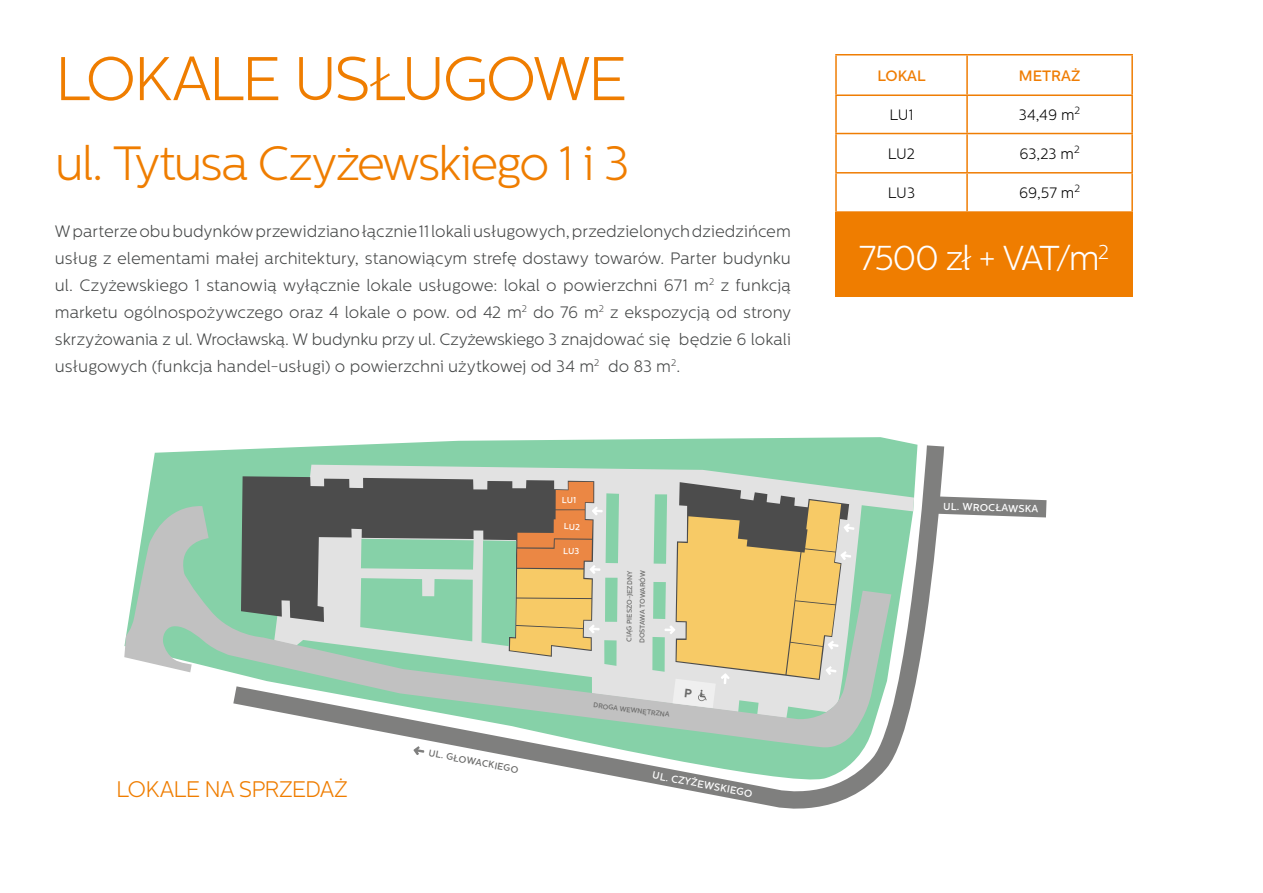
<style>
.page{position:relative;width:1263px;height:893px;background:#fff}
.page>*{position:absolute;margin:0;border:0;box-sizing:border-box;transform-origin:0 0}
.t1{font:300 61.5px "Centrale Sans";letter-spacing:-.05em;color:#ef7d00}
.t2{font:300 48px "Centrale Sans";letter-spacing:-.045em;color:#ef7d00}
.t3{font:300 34.5px "Centrale Sans";letter-spacing:-.06em;color:#fff}
.t4{font:300 22.5px "Centrale Sans";letter-spacing:-.04em;color:#ef7d00}
.t5{font:300 16.5px/27px "Centrale Sans";letter-spacing:.005em;color:#444646;text-align:justify}
.t6{font:300 15px "Centrale Sans";color:#000}
.t7{font:500 15px "Centrale Sans";color:#ef7d04}
.t8{font:500 10.2px "Centrale Sans";color:#fff}
.t9{font:500 9.45px "Centrale Sans";color:#6b6b6a}
.t10{font:500 6.9px/13px "Centrale Sans";color:#6b6b6a}
</style>
<div class="page">
<hr style="left:835px;top:54px;width:132px;height:2px;background:#ef7d04">
<hr style="left:835px;top:56px;width:2px;height:38px;background:#ef7d04">
<hr style="left:967px;top:54px;width:166px;height:2px;background:#ef7d04">
<hr style="left:966px;top:56px;width:2px;height:38px;background:#ef7d04">
<hr style="left:1131px;top:56px;width:2px;height:38px;background:#ef7d04">
<hr style="left:835px;top:94px;width:132px;height:2px;background:#ef7d04">
<hr style="left:835px;top:96px;width:2px;height:37px;background:#ef7d04">
<hr style="left:967px;top:94px;width:166px;height:2px;background:#ef7d04">
<hr style="left:966px;top:96px;width:2px;height:37px;background:#ef7d04">
<hr style="left:1131px;top:96px;width:2px;height:37px;background:#ef7d04">
<hr style="left:835px;top:133px;width:132px;height:1px;background:#ef7d04">
<hr style="left:835px;top:134px;width:2px;height:38px;background:#ef7d04">
<hr style="left:967px;top:133px;width:166px;height:1px;background:#ef7d04">
<hr style="left:966px;top:134px;width:2px;height:38px;background:#ef7d04">
<hr style="left:1131px;top:134px;width:2px;height:38px;background:#ef7d04">
<hr style="left:835px;top:172px;width:132px;height:2px;background:#ef7d04">
<hr style="left:835px;top:174px;width:2px;height:37px;background:#ef7d04">
<hr style="left:967px;top:172px;width:166px;height:2px;background:#ef7d04">
<hr style="left:966px;top:174px;width:2px;height:37px;background:#ef7d04">
<hr style="left:1131px;top:174px;width:2px;height:37px;background:#ef7d04">
<hr style="left:835px;top:211px;width:132px;height:2px;background:#ef7d04">
<hr style="left:967px;top:211px;width:166px;height:2px;background:#ef7d04">
<svg style="left:146px;top:450px;width:69px;height:55px;background:#91d5b0"></svg>
<svg style="left:124px;top:505px;width:91px;height:168px;fill:#c1c1c1"></svg>
<svg style="left:953px;top:497px;width:94px;height:21px;background:#969695"></svg>
<svg style="left:215px;top:437px;width:738px;height:372px"></svg>
<svg style="left:360px;top:578px;width:113px;height:63px;background:#94d3b1"></svg>
<svg style="left:361px;top:539px;width:113px;height:31px;background:#8bd1ab"></svg>
<div style="left:835px;top:212px;width:298px;height:85px;background:#ef7d00"></div>
<svg style="left:481px;top:482px;width:138px;height:184px;background:#bbae84"></svg>
<svg style="left:652px;top:482px;width:202px;height:226px;background:#d2c190"></svg>
<h1 class="t1" style="left:55px;top:44px;width:574px">LOKALE USŁUGOWE</h1>
<h2 class="t2" style="left:55px;top:136px;width:576px">ul. Tytusa Czyżewskiego 1 i 3</h2>
<p class="t5" style="left:55px;top:217px;width:737px">W parterze obu budynków przewidziano łącznie 11 lokali usługowych, przedzielonych dziedzińcem usług z elementami małej architektury, stanowiącym strefę dostawy towarów. Parter budynku ul. Czyżewskiego 1 stanowią wyłącznie lokale usługowe: lokal o powierzchni 671 m<sup>2</sup> z funkcją marketu ogólnospożywczego oraz 4 lokale o pow. od 42 m<sup>2</sup> do 76 m<sup>2</sup> z ekspozycją od strony skrzyżowania z ul. Wrocławską. W budynku przy ul. Czyżewskiego 3 znajdować się będzie 6 lokali usługowych (funkcja handel-usługi) o powierzchni użytkowej od 34 m<sup>2</sup> do 83 m<sup>2</sup>.</p>
<p class="t10" style="left:622px;top:643px;width:75px;rotate:-89deg">CIĄG PIESZO-JEZDNY<br>DOSTAWA TOWARÓW</p>
<h3 class="t4" style="left:116px;top:777px;width:233px">LOKALE NA SPRZEDAŻ</h3>
<p class="t9" style="left:430px;top:747px;width:93px;rotate:11deg">UL. GŁOWACKIEGO</p>
<p class="t10" style="left:594px;top:699px;width:78px;rotate:7deg">DROGA WEWNĘTRZNA</p>
<p class="t8" style="left:654px;top:769px;width:103px;rotate:11deg">UL. CZYŻEWSKIEGO</p>
<p class="t7" style="left:877px;top:67px;width:50px">LOKAL</p>
<p class="t7" style="left:1019px;top:67px;width:63px">METRAŻ</p>
<p class="t6" style="left:890px;top:106px;width:25px">LU1</p>
<p class="t6" style="left:1019px;top:106px;width:63px">34,49 m<sup>2</sup></p>
<p class="t6" style="left:888px;top:145px;width:29px">LU2</p>
<p class="t6" style="left:1019px;top:145px;width:62px">63,23 m<sup>2</sup></p>
<p class="t6" style="left:888px;top:184px;width:29px">LU3</p>
<p class="t6" style="left:1019px;top:184px;width:63px">69,57 m<sup>2</sup></p>
<h3 class="t3" style="left:859px;top:239px;width:252px">7500 zł + VAT/m<sup>2</sup></h3>
<p class="t8" style="left:944px;top:500px;width:96px;rotate:2deg">UL. WROCŁAWSKA</p>
</div>
